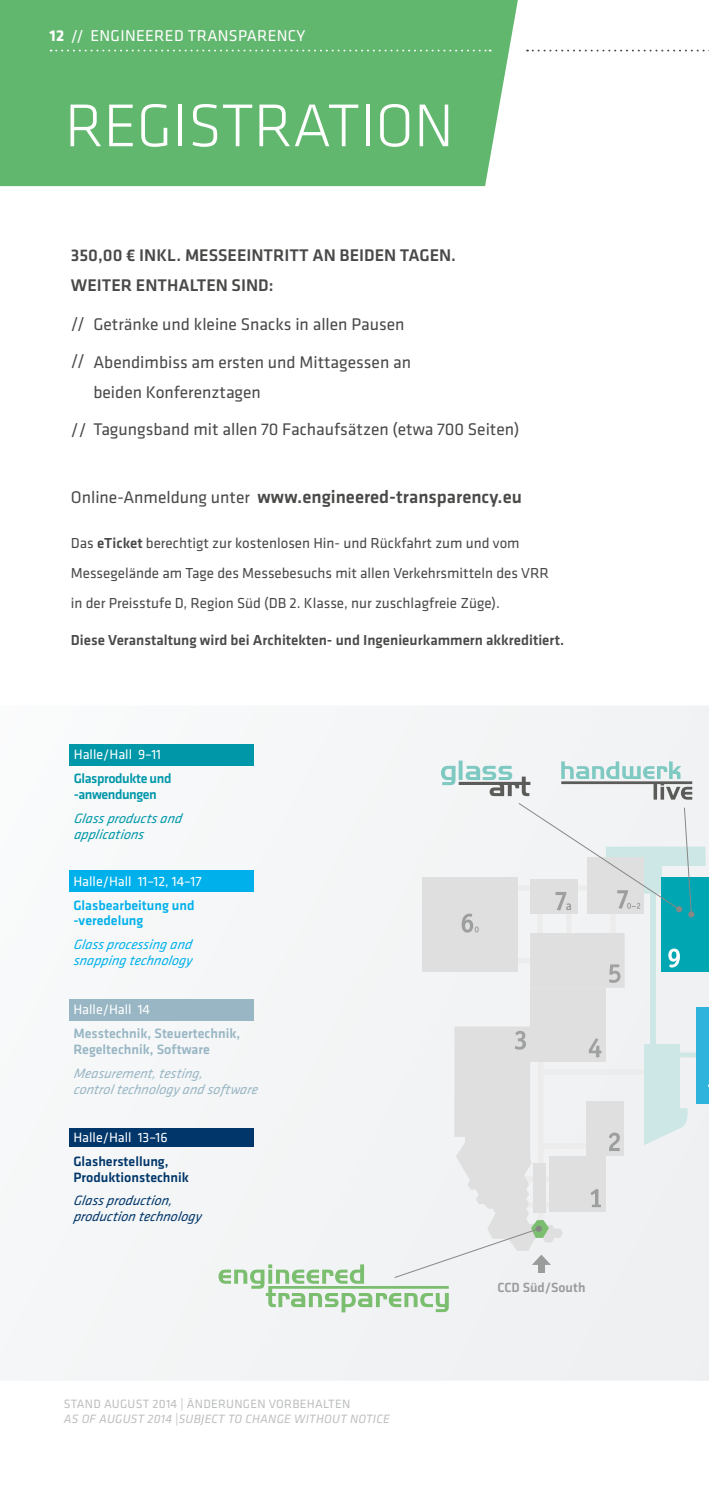
<style>
.page{position:relative;width:709px;height:1489px;background:#fff}
.page>*{position:absolute;margin:0;border:0;box-sizing:border-box;transform-origin:0 0}
.t1{font:300 62.5px "Klavika";color:#fff}
.t2{font:500 18.75px "Klavika";color:#494948}
.t3{font:17.5px/37.5px "Klavika";color:#494948}
.t4{font:500 17.5px/30px "Klavika";color:#494948}
.t5{font:16.25px "Klavika";letter-spacing:.02em;color:#fff}
.t6{font:15px/30px "Klavika";color:#494948}
.t7{font:500 15px "Klavika";color:#494948}
.t8{font:14px "Klavika";color:#fff}
.t9{font:italic 14px/15.8px "Klavika";color:#98b6c4}
.t10{font:500 14px/15.8px "Klavika";color:#98b6c4}
.t11{font:italic 14px/15.8px "Klavika";color:#00b0eb}
.t12{font:italic 14px/15.8px "Klavika";color:#00366a}
.t13{font:500 14px/15.8px "Klavika";color:#00366a}
.t14{font:500 14px/15.8px "Klavika";color:#00b0eb}
.t15{font:italic 14px/15.8px "Klavika";color:#0097a9}
.t16{font:500 14px/15.8px "Klavika";letter-spacing:-.03em;color:#0097a9}
.t17{font:500 13.75px "Klavika";color:#9a9b9b}
.t18{font:italic 12.5px "Klavika";letter-spacing:.02em;color:#bdbebe}
.t19{font:12.5px "Klavika";letter-spacing:.02em;color:#bdbebe}
.s1{font-weight:700}
.s2{font-weight:400;font-size:17.5px}
.s3{font-weight:500}
</style>
<div class="page">
<div style="left:40px;top:706px;width:669px;height:674px;background:#f4f5f6"></div>
<div style="left:69px;top:744px;width:184px;height:21px;background:#0097a9"></div>
<div style="left:69px;top:870px;width:184px;height:21px;background:#00b0eb"></div>
<div style="left:69px;top:999px;width:184px;height:22px;background:#98b6c4"></div>
<div style="left:69px;top:1128px;width:184px;height:18px;background:#00366a"></div>
<div style="left:0;top:0;width:518px;height:186px;background:#62b76f"></div>
<svg style="left:51px;top:50px;width:439px;height:1px"></svg>
<svg style="left:527px;top:50px;width:182px;height:1px"></svg>
<div style="left:606px;top:846px;width:99px;height:19px;background:#cce7e5"></div>
<div style="left:543px;top:1143px;width:48px;height:5px;background:#ececec"></div>
<div style="left:543px;top:1069px;width:107px;height:5px;background:#ececec"></div>
<div style="left:538px;top:1061px;width:5px;height:159px;background:#ececec"></div>
<div style="left:516px;top:958px;width:15px;height:5px;background:#ececec"></div>
<div style="left:650px;top:893px;width:6px;height:151px;background:#cce7e5"></div>
<div style="left:566px;top:913px;width:5px;height:20px;background:#ececec"></div>
<div style="left:537px;top:912px;width:6px;height:21px;background:#ececec"></div>
<div style="left:610px;top:910px;width:5px;height:23px;background:#ececec"></div>
<div style="left:530px;top:933px;width:94px;height:54px;background:#dedfde"></div>
<div style="left:679px;top:1052px;width:17px;height:5px;background:#cce7e5"></div>
<div style="left:679px;top:1051px;width:17px;height:6px;border:1px solid #ececec"></div>
<div style="left:662px;top:877px;width:47px;height:94px;background:#00a6b2"></div>
<div style="left:530px;top:987px;width:75px;height:74px;background:#dedfde"></div>
<div style="left:586px;top:1100px;width:37px;height:55px;background:#dedfde"></div>
<div style="left:454px;top:1026px;width:76px;height:110px;background:#dedfde"></div>
<div style="left:549px;top:1155px;width:56px;height:56px;background:#dedfde"></div>
<svg style="left:644px;top:1044px;width:44px;height:101px"></svg>
<div style="left:422px;top:877px;width:95px;height:94px;background:#dedfde"></div>
<div style="left:696px;top:1007px;width:13px;height:96px;background:#2db3dc"></div>
<svg style="left:668px;top:948px;width:12px;height:19px"></svg>
<svg style="left:590px;top:1189px;width:11px;height:18px"></svg>
<svg style="left:609px;top:1132px;width:11px;height:18px"></svg>
<svg style="left:515px;top:1030px;width:11px;height:19px"></svg>
<svg style="left:589px;top:1038px;width:12px;height:19px"></svg>
<svg style="left:609px;top:964px;width:11px;height:18px"></svg>
<svg style="left:441px;top:760px;width:253px;height:172px"></svg>
<svg style="left:218px;top:1136px;width:345px;height:176px"></svg>
<div style="left:538px;top:1263px;width:6px;height:9px;background:#9a9b9b"></div>
<p class="t5" style="left:50px;top:25px;width:257px"><span class="s1">12</span> // ENGINEERED TRANSPARENCY</p>
<h1 class="t1" style="left:65px;top:88px;width:390px">REGISTRATION</h1>
<p class="t4" style="left:71px;top:240px;width:387px">350,00 € INKL. MESSEEINTRITT AN BEIDEN TAGEN.<br>WEITER ENTHALTEN SIND:</p>
<p class="t3" style="left:71px;top:305px;width:342px">// Getränke und kleine Snacks in allen Pausen // Abendimbiss am ersten und Mittagessen an</p>
<p class="t3" style="left:71px;top:372px;width:450px;text-indent:23px">beiden Konferenztagen<br>// Tagungsband mit allen 70 Fachaufsätzen (etwa 700 Seiten)</p>
<p class="t2" style="left:71px;top:484px;width:452px"><span class="s2">Online-Anmeldung unter</span> www.engineered-transparency.eu</p>
<p class="t6" style="left:71px;top:527px;width:479px">Das <span class="s3">eTicket</span> berechtigt zur kostenlosen Hin- und Rückfahrt zum und vom<br>Messegelände am Tage des Messebesuchs mit allen Verkehrsmitteln des VRR in der Preisstufe D, Region Süd (DB 2. Klasse, nur zuschlagfreie Züge).</p>
<p class="t7" style="left:71px;top:630px;width:494px">Diese Veranstaltung wird bei Architekten- und Ingenieurkammern akkreditiert.</p>
<p class="t8" style="left:74px;top:745px;width:89px">Halle/Hall 9–11</p>
<p class="t16" style="left:74px;top:770px;width:99px">Glasprodukte und -anwendungen</p>
<p class="t15" style="left:74px;top:810px;width:112px">Glass products and app lications</p>
<p class="t8" style="left:73px;top:871px;width:130px">Halle/Hall 11–12, 14–17</p>
<p class="t14" style="left:73px;top:896px;width:123px">Glasbearbeitung und -veredelung</p>
<p class="t11" style="left:73px;top:936px;width:123px">Glass processing and snapp ing technology</p>
<p class="t8" style="left:73px;top:1000px;width:78px">Halle/Hall 14</p>
<p class="t10" style="left:73px;top:1025px;width:168px">Messtechnik, Steuertechnik,<br>Regeltechnik, Software</p>
<p class="t9" style="left:73px;top:1065px;width:189px">Measurement,testing, controltechnology and software</p>
<p class="t8" style="left:73px;top:1127px;width:96px">Halle/Hall 13–16</p>
<p class="t13" style="left:73px;top:1152px;width:117px">Glasherstellung,<br>Produktionstechnik</p>
<p class="t12" style="left:73px;top:1192px;width:129px">Glass production, production technology</p>
<p class="t19" style="left:64px;top:1395px;width:288px">STAND AUGUST 2014 | ÄNDERUNGEN VORBEHALTEN</p>
<p class="t18" style="left:64px;top:1411px;width:327px">AS OF AUGUST 2014 |SUBJECT TO CHANGE WITHOUT NOTICE</p>
<p class="t17" style="left:497px;top:1277px;width:90px">CCD Süd/South</p>
</div>
